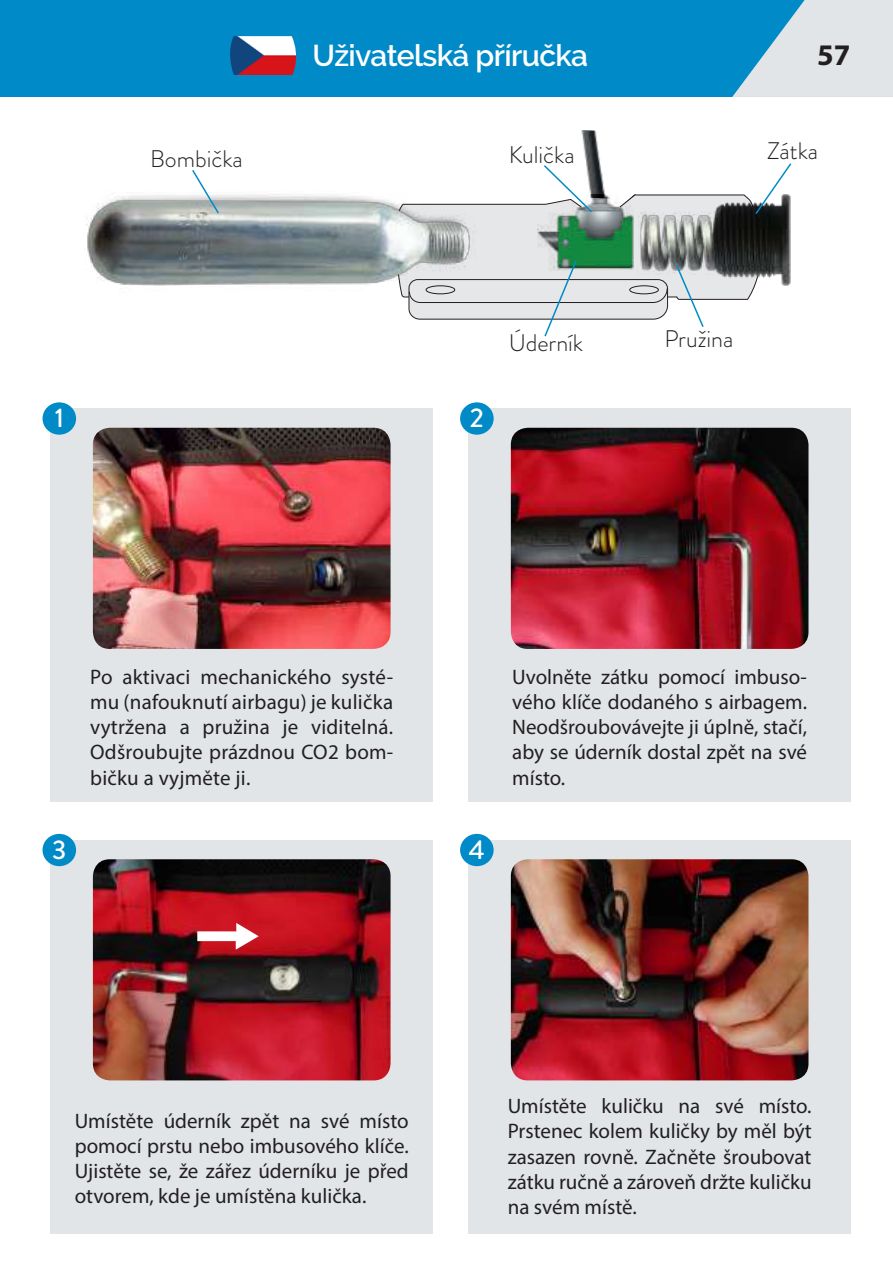
<style>
.page{position:relative;width:893px;height:1276px;background:#fff}
.page>*{position:absolute;margin:0;border:0;box-sizing:border-box;transform-origin:0 0}
.t1{font:600 30px "Raleway";letter-spacing:-.02em;color:#fff}
.t2{font:700 30px "Myriad Pro";color:#231f20}
.t3{font:500 27px "Brandon Grotesque";color:#fff}
.t4{font:300 24px "Brandon Grotesque";color:#231f20}
.t5{font:21px/25.2px "Myriad Pro";color:#231f20;text-align:justify}
</style>
<div class="page">
<div style="left:0;top:0;width:893px;height:97px;background:#008bc8"></div>
<svg style="left:732px;top:0;width:161px;height:97px"></svg>
<img style="left:230px;top:36px;width:66px;height:39px">
<div style="left:50px;top:408px;width:383px;height:394px;background:#e1e5e8"></div>
<div style="left:43px;top:402px;width:33px;height:33px;background:#008bc8;border-radius:50%"></div>
<img style="left:93px;top:428px;width:298px;height:221px">
<div style="left:468px;top:408px;width:383px;height:394px;background:#e1e5e8"></div>
<img style="left:511px;top:428px;width:297px;height:221px">
<div style="left:460px;top:402px;width:34px;height:33px;background:#008bc8;border-radius:50%"></div>
<img style="left:581px;top:130px;width:19px;height:32px">
<img style="left:86px;top:194px;width:308px;height:92px">
<svg style="left:191px;top:170px;width:29px;height:45px"></svg>
<svg style="left:394px;top:162px;width:398px;height:175px"></svg>
<div style="left:468px;top:839px;width:383px;height:394px;background:#e1e5e8"></div>
<div style="left:460px;top:834px;width:34px;height:32px;background:#008bc8;border-radius:50%"></div>
<img style="left:511px;top:859px;width:297px;height:221px">
<div style="left:50px;top:839px;width:383px;height:394px;background:#e1e5e8"></div>
<img style="left:93px;top:859px;width:298px;height:221px">
<div style="left:43px;top:834px;width:33px;height:32px;background:#008bc8;border-radius:50%"></div>
<svg style="left:197px;top:923px;width:62px;height:26px;background:#dd767d"></svg>
<p class="t3" style="left:55px;top:399px;width:11px">1</p>
<h1 class="t1" style="left:312px;top:38px;width:277px">Uživatelská příručka</h1>
<h1 class="t2" style="left:817px;top:35px;width:35px">57</h1>
<p class="t4" style="left:150px;top:143px;width:94px">Bombička</p>
<p class="t4" style="left:767px;top:134px;width:52px">Zátka</p>
<p class="t4" style="left:509px;top:138px;width:67px">Kulička</p>
<p class="t3" style="left:470px;top:399px;width:15px">2</p>
<p class="t4" style="left:509px;top:327px;width:76px">Úderník</p>
<p class="t4" style="left:664px;top:322px;width:70px">Pružina</p>
<p class="t3" style="left:52px;top:831px;width:16px">3</p>
<p class="t5" style="left:90px;top:664px;width:305px">Po aktivaci mechanického systé&shy;mu (nafouknutí airbagu) je kulička vytržena a pružina je viditelná.<br>Odšroubujte prázdnou CO2 bom&shy;bičku a vyjměte ji.</p>
<p class="t3" style="left:469px;top:831px;width:18px">4</p>
<p class="t5" style="left:512px;top:664px;width:296px">Uvolněte zátku pomocí imbuso&shy;vého klíče dodaného s airbagem.<br>Neodšroubovávejte ji úplně, stačí, aby se úderník dostal zpět na své místo.</p>
<p class="t5" style="left:75px;top:1107px;width:335px">Umístěte úderník zpět na své místo pomocí prstu nebo imbusového klíče.<br>Ujistěte se, že zářez úderníku je před otvorem, kde je umístěna kulička.</p>
<p class="t5" style="left:508px;top:1093px;width:305px">Umístěte kuličku na své místo.<br>Prstenec kolem kuličky by měl být zasazen rovně. Začněte šroubovat zátku ručně a zároveň držte kuličku na svém místě.</p>
</div>
